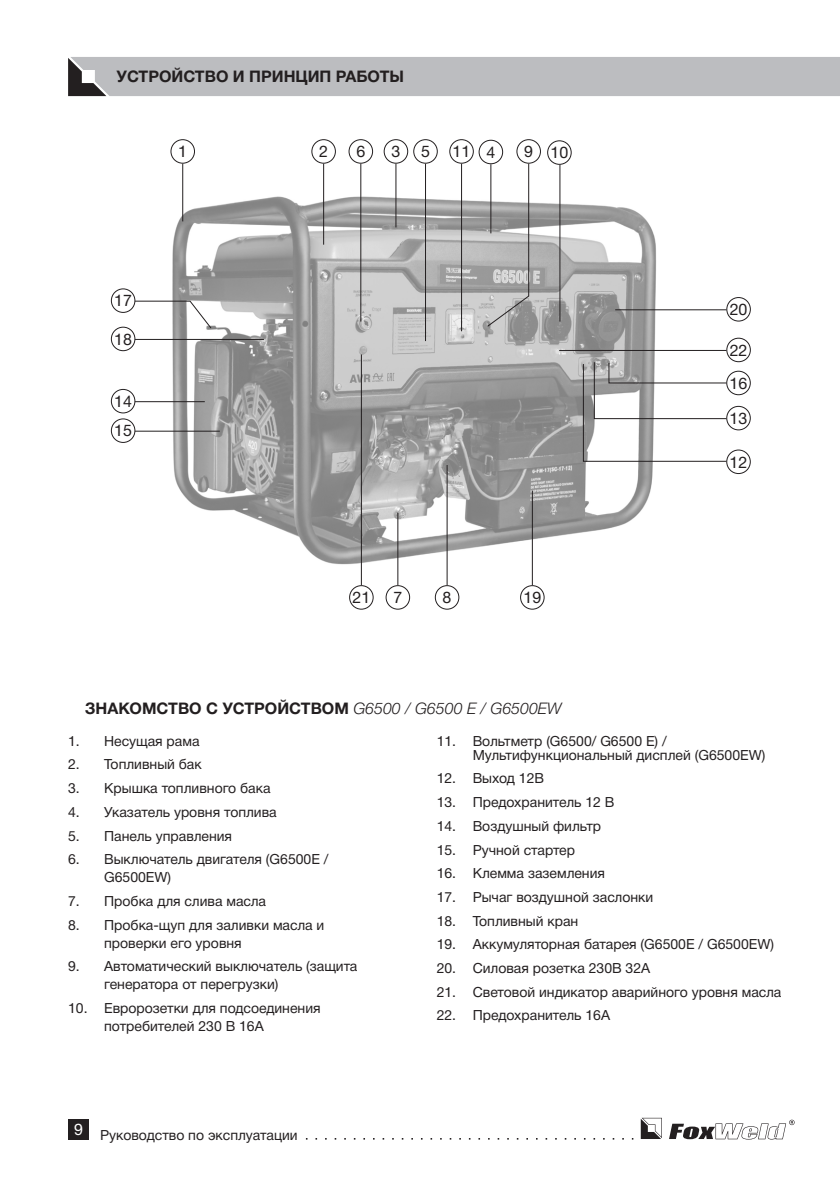
<style>
.page{position:relative;width:840px;height:1191px;background:#fff}
.page>*{position:absolute;margin:0;border:0;box-sizing:border-box;transform-origin:0 0}
.t1{font:700 16px "Helvetica Neue Cyr";color:#231f20}
.t2{font:16px "Helvetica Neue Cyr";color:#231f20}
.t3{font:16px "Helvetica Neue Cyr";color:#fff}
.t4{font:14px/18px "Helvetica Neue Cyr";color:#231f20}
.s1{font-weight:300;font-style:italic}
</style>
<div class="page">
<svg style="left:306px;top:1138px;width:327px;height:1px"></svg>
<svg style="left:640px;top:1117px;width:21px;height:22px"></svg>
<svg style="left:669px;top:1119px;width:125px;height:20px"></svg>
<div style="left:68px;top:1119px;width:21px;height:20px;background:#231f20"></div>
<img style="left:144px;top:149px;width:543px;height:428px">
<div style="left:68px;top:57px;width:771px;height:39px;background:#bcbdc0"></div>
<div style="left:725px;top:406px;width:25px;height:24px;border:1px solid #231f20;border-radius:50%"></div>
<div style="left:449px;top:140px;width:24px;height:23px;background:#fff;border-radius:50%"></div>
<div style="left:449px;top:139px;width:24px;height:25px;border:1px solid #231f20;border-radius:50%"></div>
<div style="left:516px;top:140px;width:24px;height:23px;background:#fff;border-radius:50%"></div>
<div style="left:516px;top:139px;width:24px;height:25px;border:1px solid #231f20;border-radius:50%"></div>
<div style="left:413px;top:140px;width:24px;height:23px;background:#fff;border-radius:50%"></div>
<div style="left:413px;top:139px;width:24px;height:25px;border:1px solid #231f20;border-radius:50%"></div>
<div style="left:384px;top:140px;width:23px;height:23px;background:#fff;border-radius:50%"></div>
<div style="left:383px;top:139px;width:25px;height:25px;border:1px solid #231f20;border-radius:50%"></div>
<div style="left:479px;top:140px;width:23px;height:24px;background:#fff;border-radius:50%"></div>
<div style="left:478px;top:140px;width:25px;height:24px;border:1px solid #231f20;border-radius:50%"></div>
<div style="left:349px;top:585px;width:24px;height:24px;border:1px solid #231f20;border-radius:50%"></div>
<div style="left:385px;top:585px;width:25px;height:24px;border:1px solid #231f20;border-radius:50%"></div>
<div style="left:434px;top:585px;width:25px;height:24px;border:1px solid #231f20;border-radius:50%"></div>
<div style="left:520px;top:585px;width:24px;height:24px;border:1px solid #231f20;border-radius:50%"></div>
<div style="left:171px;top:140px;width:23px;height:23px;background:#fff;border-radius:50%"></div>
<div style="left:170px;top:139px;width:25px;height:25px;border:1px solid #231f20;border-radius:50%"></div>
<div style="left:312px;top:140px;width:23px;height:23px;background:#fff;border-radius:50%"></div>
<div style="left:311px;top:139px;width:25px;height:25px;border:1px solid #231f20;border-radius:50%"></div>
<div style="left:349px;top:140px;width:23px;height:23px;background:#fff;border-radius:50%"></div>
<div style="left:348px;top:139px;width:25px;height:25px;border:1px solid #231f20;border-radius:50%"></div>
<div style="left:725px;top:449px;width:25px;height:25px;border:1px solid #231f20;border-radius:50%"></div>
<div style="left:726px;top:297px;width:24px;height:24px;border:1px solid #231f20;border-radius:50%"></div>
<div style="left:726px;top:338px;width:24px;height:24px;border:1px solid #231f20;border-radius:50%"></div>
<div style="left:547px;top:141px;width:24px;height:23px;background:#fff;border-radius:50%"></div>
<div style="left:547px;top:140px;width:24px;height:25px;border:1px solid #231f20;border-radius:50%"></div>
<div style="left:725px;top:371px;width:25px;height:24px;border:1px solid #231f20;border-radius:50%"></div>
<hr style="left:124px;top:431px;width:96px;height:1px;background:#231f20">
<hr style="left:124px;top:401px;width:81px;height:1px;background:#231f20">
<svg style="left:123px;top:300px;width:89px;height:29px"></svg>
<hr style="left:124px;top:339px;width:140px;height:1px;background:#231f20">
<hr style="left:615px;top:309px;width:111px;height:1px;background:#231f20">
<hr style="left:559px;top:350px;width:167px;height:1px;background:#231f20">
<hr style="left:559px;top:165px;width:1px;height:156px;background:#231f20">
<hr style="left:461px;top:164px;width:1px;height:167px;background:#231f20">
<svg style="left:486px;top:163px;width:43px;height:165px"></svg>
<hr style="left:425px;top:164px;width:1px;height:177px;background:#231f20">
<hr style="left:395px;top:164px;width:1px;height:63px;background:#231f20">
<hr style="left:490px;top:164px;width:1px;height:69px;background:#231f20">
<hr style="left:360px;top:354px;width:1px;height:231px;background:#231f20">
<hr style="left:397px;top:513px;width:1px;height:72px;background:#231f20">
<hr style="left:446px;top:465px;width:1px;height:120px;background:#231f20">
<hr style="left:531px;top:490px;width:1px;height:95px;background:#231f20">
<hr style="left:182px;top:164px;width:1px;height:57px;background:#231f20">
<hr style="left:323px;top:164px;width:1px;height:81px;background:#231f20">
<hr style="left:360px;top:164px;width:1px;height:157px;background:#231f20">
<svg style="left:582px;top:361px;width:145px;height:101px"></svg>
<div style="left:111px;top:419px;width:24px;height:23px;background:#fff;border-radius:50%"></div>
<div style="left:111px;top:418px;width:24px;height:25px;border:1px solid #231f20;border-radius:50%"></div>
<div style="left:111px;top:389px;width:24px;height:24px;background:#fff;border-radius:50%"></div>
<div style="left:111px;top:389px;width:24px;height:24px;border:1px solid #231f20;border-radius:50%"></div>
<div style="left:111px;top:289px;width:24px;height:23px;background:#fff;border-radius:50%"></div>
<div style="left:111px;top:288px;width:24px;height:25px;border:1px solid #231f20;border-radius:50%"></div>
<div style="left:111px;top:327px;width:24px;height:24px;background:#fff;border-radius:50%"></div>
<div style="left:111px;top:327px;width:24px;height:24px;border:1px solid #231f20;border-radius:50%"></div>
<p class="t1" style="left:117px;top:68px;width:289px">УСТРОЙСТВО И ПРИНЦИП РАБОТЫ</p>
<p class="t2" style="left:178px;top:143px;width:10px">1</p>
<p class="t2" style="left:319px;top:143px;width:10px">2</p>
<p class="t2" style="left:356px;top:143px;width:10px">6</p>
<p class="t2" style="left:391px;top:143px;width:10px">3</p>
<p class="t2" style="left:421px;top:143px;width:10px">5</p>
<p class="t2" style="left:452px;top:143px;width:19px">11</p>
<p class="t2" style="left:486px;top:143px;width:10px">4</p>
<p class="t2" style="left:524px;top:143px;width:10px">9</p>
<p class="t2" style="left:550px;top:144px;width:19px">10</p>
<p class="t2" style="left:114px;top:292px;width:19px">17</p>
<p class="t2" style="left:114px;top:330px;width:19px">18</p>
<p class="t2" style="left:114px;top:392px;width:19px">14</p>
<p class="t2" style="left:114px;top:422px;width:19px">15</p>
<p class="t2" style="left:352px;top:589px;width:19px">21</p>
<p class="t2" style="left:393px;top:589px;width:10px">7</p>
<p class="t2" style="left:442px;top:589px;width:10px">8</p>
<p class="t2" style="left:523px;top:589px;width:19px">19</p>
<p class="t1" style="left:85px;top:700px;width:478px">ЗНАКОМСТВО С УСТРОЙСТВОМ <span class="s1">G6500 / G6500 E / G6500EW</span></p>
<p class="t2" style="left:729px;top:301px;width:19px">20</p>
<p class="t2" style="left:729px;top:341px;width:19px">22</p>
<p class="t2" style="left:729px;top:374px;width:19px">16</p>
<p class="t2" style="left:729px;top:409px;width:19px">13</p>
<p class="t2" style="left:729px;top:453px;width:19px">12</p>
<p class="t4" style="left:68px;top:732px;width:133px">1. Несущая рама</p>
<p class="t4" style="left:68px;top:755px;width:135px">2. Топливный бак</p>
<p class="t4" style="left:68px;top:779px;width:204px">3. Крышка топливного бака</p>
<p class="t4" style="left:68px;top:803px;width:210px">4. Указатель уровня топлива</p>
<p class="t4" style="left:68px;top:826px;width:165px">5. Панель управления</p>
<p class="t4" style="left:104px;top:850px;width:226px;text-indent:-36px">6. Выключатель двигателя (G6500E /<br>G6500EW)</p>
<p class="t4" style="left:68px;top:892px;width:199px">7. Пробка для слива масла</p>
<p class="t4" style="left:104px;top:915px;width:222px;text-indent:-36px">8. Пробка-щуп для заливки масла и проверки его уровня</p>
<p class="t4" style="left:104px;top:957px;width:255px;text-indent:-36px">9. Автоматический выключатель (защита генератора от перегрузки)</p>
<p class="t4" style="left:104px;top:999px;width:218px;text-indent:-36px">10. Евророзетки для подсоединения потребителей 230 В 16А</p>
<p class="t3" style="left:74px;top:1120px;width:10px">9</p>
<p class="t4" style="left:100px;top:1125px;width:199px">Руководство по эксплуатации</p>
<p class="t4" style="left:472px;top:734px;width:294px;line-height:14px;text-indent:-36px">11. Вольтметр (G6500/ G6500 E) /<br>Мультифункциональный дисплей (G6500EW)</p>
<p class="t4" style="left:436px;top:769px;width:109px">12. Выход 12В</p>
<p class="t4" style="left:436px;top:793px;width:179px">13. Предохранитель 12 В</p>
<p class="t4" style="left:436px;top:817px;width:166px">14. Воздушный фильтр</p>
<p class="t4" style="left:436px;top:840px;width:140px">15. Ручной стартер</p>
<p class="t4" style="left:436px;top:864px;width:170px">16. Клемма заземления</p>
<p class="t4" style="left:436px;top:888px;width:218px">17. Рычаг воздушной заслонки</p>
<p class="t4" style="left:436px;top:911px;width:143px">18. Топливный кран</p>
<p class="t4" style="left:436px;top:935px;width:339px">19. Аккумуляторная батарея (G6500E / G6500EW)</p>
<p class="t4" style="left:436px;top:959px;width:215px">20. Силовая розетка 230В 32А</p>
<p class="t4" style="left:436px;top:982px;width:346px">21. Световой индикатор аварийного уровня масла</p>
<p class="t4" style="left:436px;top:1006px;width:175px">22. Предохранитель 16А</p>
</div>
